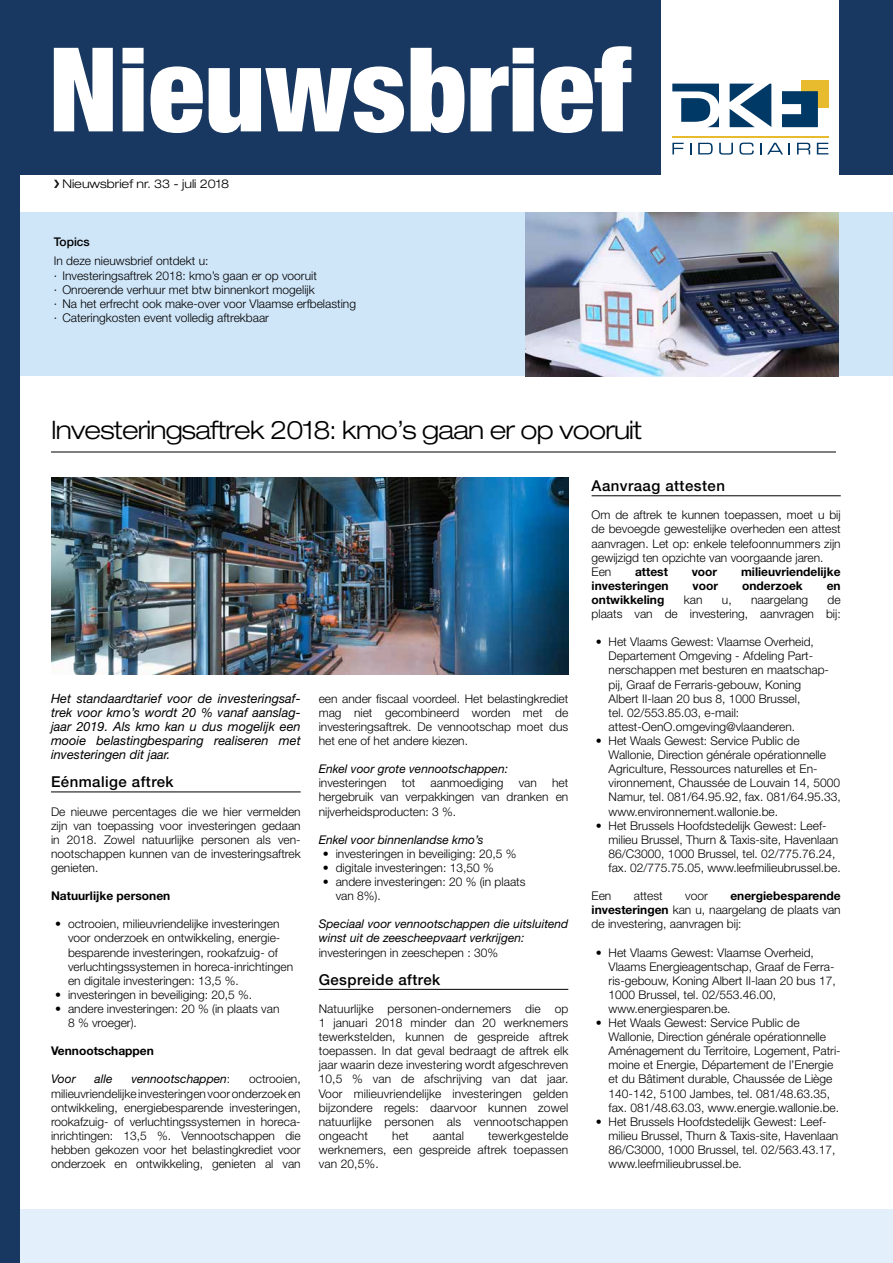
<style>
.page{position:relative;width:893px;height:1263px;background:#fff}
.page>*{position:absolute;margin:0;border:0;box-sizing:border-box;transform-origin:0 0}
.t1{font:900 condensed 117px "Helvetica Neue LT Std";color:#fff}
.t2{font:300 expanded 25.5px "Helvetica Neue LT Std";letter-spacing:-.03em;color:#000}
.t3{font:500 15px "Helvetica Neue LT Std";letter-spacing:.03em;color:#000}
.t4{font:italic 12.75px/14.1px "Helvetica Neue LT Std";color:#000;text-align:justify}
.t5{font:300 12px/14.1px "Helvetica Neue LT Std";color:#000}
.t6{font:italic 12px/14.1px "Helvetica Neue LT Std";color:#000}
.t7{font:700 12px "Helvetica Neue LT Std";color:#000}
.t8{font:300 expanded 12px "Helvetica Neue LT Std";color:#000}
.t9{font:500 12px "Helvetica Neue LT Std";color:#000}
.s1{font-weight:300;font-style:normal}
.s2{font-weight:700}
</style>
<div class="page">
<div style="left:0;top:213px;width:893px;height:163px;background:#cfe5f8"></div>
<div style="left:0;top:1209px;width:893px;height:54px;background:#e3effb"></div>
<svg style="left:54px;top:180px;width:5px;height:8px"></svg>
<img style="left:525px;top:213px;width:314px;height:163px">
<div style="left:0;top:0;width:893px;height:175px;background:#183861"></div>
<div style="left:0;top:0;width:20px;height:1263px;background:#183861"></div>
<div style="left:662px;top:0;width:177px;height:185px;background:#fff"></div>
<div style="left:801px;top:81px;width:27px;height:27px;background:#e8ba2e"></div>
<svg style="left:730px;top:84px;width:41px;height:43px"></svg>
<svg style="left:782px;top:91px;width:36px;height:36px"></svg>
<svg style="left:672px;top:84px;width:47px;height:43px"></svg>
<hr style="left:672px;top:136px;width:156px;height:2px;background:#e8ba2e">
<svg style="left:672px;top:143px;width:12px;height:11px"></svg>
<svg style="left:698px;top:143px;width:15px;height:11px"></svg>
<svg style="left:719px;top:143px;width:14px;height:12px"></svg>
<svg style="left:739px;top:143px;width:15px;height:12px"></svg>
<svg style="left:760px;top:143px;width:23px;height:11px"></svg>
<svg style="left:797px;top:143px;width:13px;height:11px"></svg>
<svg style="left:817px;top:143px;width:11px;height:11px"></svg>
<hr style="left:51px;top:791px;width:250px;height:1px;background:#000">
<hr style="left:319px;top:989px;width:249px;height:1px;background:#000">
<hr style="left:51px;top:452px;width:785px;height:1px;background:#000">
<hr style="left:592px;top:495px;width:249px;height:1px;background:#000">
<img style="left:51px;top:477px;width:517px;height:197px">
<h1 class="t1" style="left:49px;top:18px;width:584px">Nieuwsbrief</h1>
<p class="t8" style="left:63px;top:177px;width:168px">Nieuwsbrief nr. 33 - juli 2018</p>
<p class="t9" style="left:54px;top:234px;width:38px">Topics</p>
<p class="t5" style="left:54px;top:253px;width:304px">In deze nieuwsbrief ontdekt u:<br>∙ Investeringsaftrek 2018: kmo’s gaan er op vooruit<br>∙ Onroerende verhuur met btw binnenkort mogelijk<br>∙ Na het erfrecht ook make-over voor Vlaamse erfbelasting ∙ Cateringkosten event volledig aftrekbaar</p>
<h2 class="t2" style="left:51px;top:415px;width:593px">Investeringsaftrek 2018: kmo’s gaan er op vooruit</h2>
<p class="t3" style="left:592px;top:477px;width:135px">Aanvraag attesten</p>
<p class="t5" style="left:592px;top:508px;width:251px">Om de aftrek te kunnen toepassen, moet u bij de bevoegde gewestelijke overheden een attest aanvragen. Let op: enkele telefoonnummers zijn gewijzigd ten opzichte van voorgaande jaren.<br>Een</p>
<p class="t7" style="left:635px;top:564px;width:34px">attest</p>
<p class="t7" style="left:692px;top:564px;width:27px">voor</p>
<p class="t7" style="left:741px;top:564px;width:101px">milieuvriendelijke</p>
<p class="t7" style="left:592px;top:578px;width:79px">investeringen</p>
<p class="t7" style="left:693px;top:578px;width:27px">voor</p>
<p class="t7" style="left:742px;top:578px;width:62px">onderzoek</p>
<p class="t7" style="left:827px;top:578px;width:16px">en</p>
<p class="t7" style="left:592px;top:592px;width:74px">ontwikkeling</p>
<p class="t5" style="left:684px;top:592px;width:20px">kan</p>
<p class="t5" style="left:722px;top:592px;width:11px">u,</p>
<p class="t5" style="left:751px;top:592px;width:59px">naargelang</p>
<p class="t5" style="left:592px;top:592px;width:251px;text-align:right">de<br>plaats van de investering, aanvragen bij:</p>
<p class="t5" style="left:609px;top:635px;width:222px;text-indent:-13px">• Het Vlaams Gewest: Vlaamse Overheid, Departement Omgeving - Afdeling Part&shy;nerschappen met besturen en maatschap&shy;pij, Graaf de Ferraris-gebouw, Koning Albert II-laan 20 bus 8, 1000 Brussel,<br>tel. 02/553.85.03, e-mail: attest-OenO.omgeving@vlaanderen.</p>
<p class="t5" style="left:609px;top:733px;width:234px;text-indent:-13px">• Het Waals Gewest: Service Public de Wallonie, Direction générale opérationnelle Agriculture, Ressources naturelles et En&shy;vironnement, Chaussée de Louvain 14, 5000<br>Namur, tel. 081/64.95.92, fax. 081/64.95.33, www.environnement.wallonie.be.</p>
<p class="t5" style="left:609px;top:818px;width:234px;text-indent:-13px">• Het Brussels Hoofdstedelijk Gewest: Leef&shy;milieu Brussel, Thurn &amp; Taxis-site, Havenlaan 86/C3000, 1000 Brussel, tel. 02/775.76.24, fax. 02/775.75.05, www.leefmilieubrussel.be.</p>
<p class="t5" style="left:592px;top:888px;width:21px">Een</p>
<p class="t5" style="left:634px;top:888px;width:30px">attest</p>
<p class="t5" style="left:685px;top:888px;width:24px">voor</p>
<p class="t4" style="left:51px;top:691px;width:251px">Het standaardtarief voor de investeringsaf&shy;trek voor kmo’s wordt 20 % vanaf aanslag&shy;jaar 2019. Als kmo kan u dus mogelijk een mooie belastingbesparing realiseren met investeringen dit jaar.</p>
<p class="t3" style="left:51px;top:773px;width:124px">Eénmalige aftrek</p>
<p class="t5" style="left:51px;top:804px;width:251px;text-align:justify">De nieuwe percentages die we hier vermelden zijn van toepassing voor investeringen gedaan in 2018. Zowel natuurlijke personen als ven&shy;nootschappen kunnen van de investeringsaftrek genieten.</p>
<p class="t7" style="left:51px;top:888px;width:121px">Natuurlijke personen</p>
<p class="t5" style="left:68px;top:917px;width:227px;text-indent:-13px">• octrooien, milieuvriendelijke investeringen voor onderzoek en ontwikkeling, energie&shy;besparende investeringen, rookafzuig- of verluchtingssystemen in horeca-inrichtingen en digitale investeringen: 13,5 %.</p>
<p class="t5" style="left:55px;top:987px;width:198px">• investeringen in beveiliging: 20,5 %.</p>
<p class="t5" style="left:68px;top:1001px;width:213px;text-indent:-13px">• andere investeringen: 20 % (in plaats van<br>8 % vroeger).</p>
<p class="t7" style="left:51px;top:1043px;width:104px">Vennootschappen</p>
<p class="t6" style="left:51px;top:1072px;width:26px">Voor</p>
<p class="t6" style="left:95px;top:1072px;width:20px">alle</p>
<p class="t6" style="left:131px;top:1072px;width:100px">vennootschappen<span class="s1">:</span></p>
<p class="t5" style="left:319px;top:691px;width:251px;text-align:justify">een ander fiscaal voordeel. Het belastingkrediet mag niet gecombineerd worden met de investeringsaftrek. De vennootschap moet dus het ene of het andere kiezen.</p>
<p class="t6" style="left:319px;top:762px;width:191px">Enkel voor grote vennootschappen:</p>
<p class="t5" style="left:319px;top:776px;width:69px">investeringen</p>
<p class="t5" style="left:402px;top:776px;width:15px">tot</p>
<p class="t5" style="left:431px;top:776px;width:74px">aanmoediging</p>
<p class="t5" style="left:519px;top:776px;width:20px">van</p>
<p class="t5" style="left:319px;top:776px;width:251px;text-align:justify;text-indent:233px">het hergebruik van verpakkingen van dranken en nijverheidsproducten: 3 %.</p>
<p class="t6" style="left:319px;top:832px;width:166px">Enkel voor binnenlandse kmo’s</p>
<p class="t5" style="left:323px;top:846px;width:195px">• investeringen in beveiliging: 20,5 %</p>
<p class="t5" style="left:323px;top:860px;width:172px">• digitale investeringen: 13,50 %</p>
<p class="t5" style="left:336px;top:874px;width:191px;text-indent:-13px">• andere investeringen: 20 % (in plaats van 8%).</p>
<p class="t6" style="left:319px;top:917px;width:251px">Speciaal voor vennootschappen die uitsluitend winst uit de zeescheepvaart verkrijgen:</p>
<p class="t5" style="left:319px;top:945px;width:181px">investeringen in zeeschepen : 30%</p>
<p class="t3" style="left:319px;top:970px;width:123px">Gespreide aftrek</p>
<p class="t5" style="left:319px;top:1001px;width:251px;text-align:justify">Natuurlijke personen-ondernemers die op 1 januari 2018 minder dan 20 werknemers tewerkstelden, kunnen de gespreide aftrek toepassen. In dat geval bedraagt de aftrek elk jaar waarin deze investering wordt afgeschreven 10,5 % van de afschrijving van dat jaar.<br>Voor milieuvriendelijke investeringen gelden bijzondere regels: daarvoor kunnen zowel natuurlijke personen als vennootschappen ongeacht</p>
<p class="t5" style="left:592px;top:888px;width:251px;text-align:justify;text-indent:139px"><span class="s2">energiebesparende investeringen</span> kan u, naargelang de plaats van de investering, aanvragen bij:</p>
<p class="t5" style="left:609px;top:945px;width:229px;text-indent:-13px">• Het Vlaams Gewest: Vlaamse Overheid, Vlaams Energieagentschap, Graaf de Ferra&shy;ris-gebouw, Koning Albert II-laan 20 bus 17, 1000 Brussel, tel. 02/553.46.00, www.energiesparen.be.</p>
<p class="t5" style="left:609px;top:1015px;width:234px;text-indent:-13px">• Het Waals Gewest: Service Public de Wallonie, Direction générale opérationnelle Aménagement du Territoire, Logement, Patri&shy;moine et Energie, Département de l’Energie et du Bâtiment durable, Chaussée de Liège 140-142, 5100 Jambes, tel. 081/48.63.35, fax. 081/48.63.03, www.energie.wallonie.be.</p>
<p class="t5" style="left:609px;top:1114px;width:231px;text-indent:-13px">• Het Brussels Hoofdstedelijk Gewest: Leef&shy;milieu Brussel, Thurn &amp; Taxis-site, Havenlaan 86/C3000, 1000 Brussel, tel. 02/563.43.17, www.leefmilieubrussel.be.</p>
<p class="t5" style="left:51px;top:1072px;width:251px;text-align:justify;text-indent:198px">octrooien, milieuvriendelijke investeringen voor onderzoek en ontwikkeling, energiebesparende investeringen, rookafzuig- of verluchtingssystemen in horeca&shy;inrichtingen: 13,5 %. Vennootschappen die hebben gekozen voor het belastingkrediet voor onderzoek en ontwikkeling, genieten al van</p>
<p class="t5" style="left:319px;top:1128px;width:251px;text-align:justify;text-indent:170px">tewerkgestelde werknemers, een gespreide aftrek toepassen van 20,5%.</p>
<p class="t5" style="left:392px;top:1128px;width:18px">het</p>
<p class="t5" style="left:433px;top:1128px;width:33px">aantal</p>
</div>
